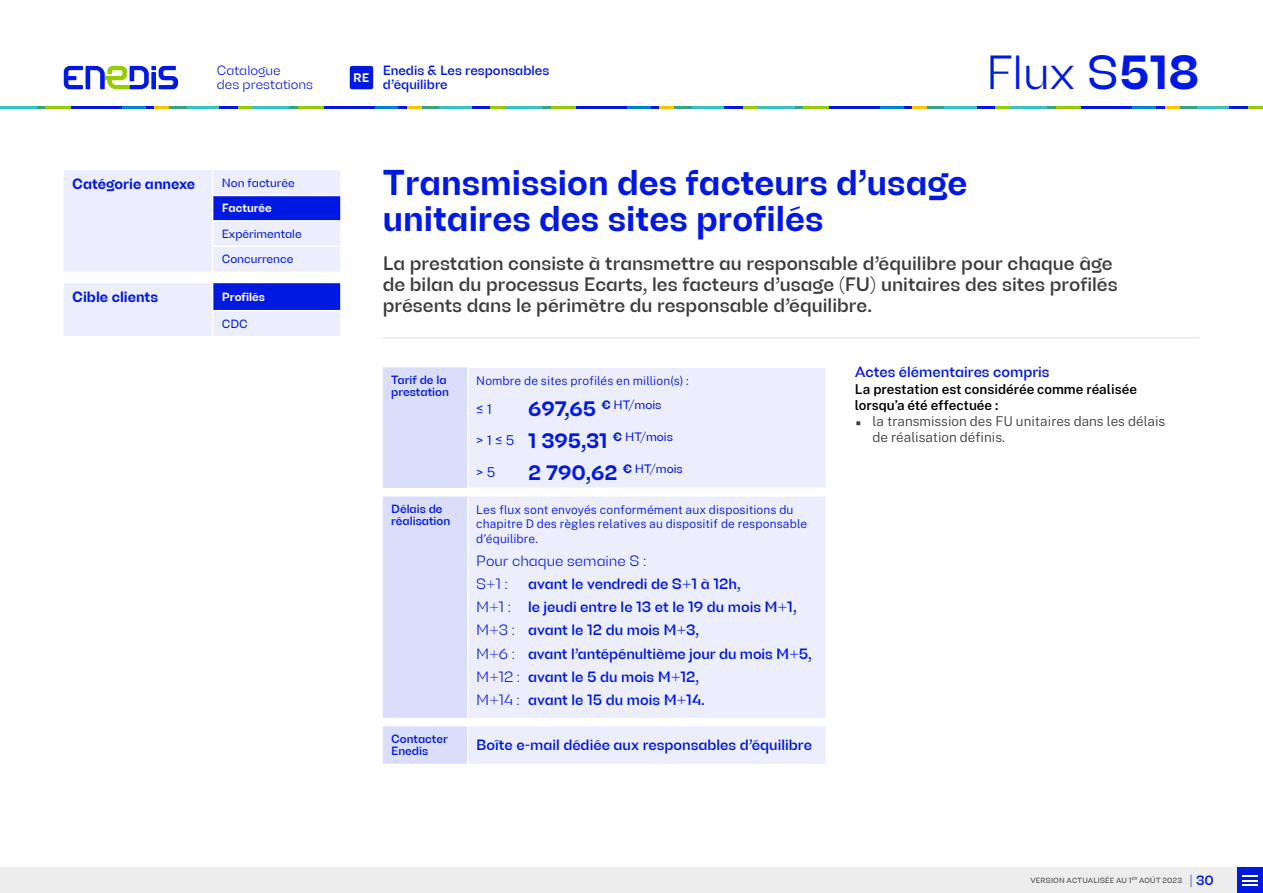
<style>
.page{position:relative;width:1263px;height:893px;background:#fff}
.page>*{position:absolute;margin:0;border:0;box-sizing:border-box;transform-origin:0 0}
.PRÉAMBULE{font:300 48px "Enedis";color:#0019e2}
.PRÉAMBULE-2{font:700 36px "Enedis";color:#0019e2}
.description-b{font:700 21px "Enedis";color:#0019e2}
.a_Description{font:500 19.5px/21px "Enedis";color:#3c3c3b}
.t1{font:700 19.5px "Enedis";color:#fff;scale:3 1}
.description-b-2{font:500 15px "Enedis";color:#0019e2}
.description-b-3{font:300 15px "Enedis";color:#0019e2}
.description-b-4{font:700 15px "Enedis";color:#0019e2}
.t2{font:300 13.5px/16.2px "Public Sans";color:#3c3c3b}
.description-b-5{font:600 13.5px "Public Sans";color:#000}
.t3{font:500 13.5px/14.1px "Enedis";color:#0019e2}
.t4{font:300 13.5px/14.1px "Enedis";color:#0019e2}
.description-b-6{font:300 13.5px "Public Sans";color:#0019e2}
.t5{font:700 12.6px "Enedis";color:#fff}
.description-b-7{font:12.3px "Enedis";color:#0019e2}
.Actes_entrée{font:300 12px/14.4px "Public Sans";letter-spacing:.005em;color:#0019e2}
.description-b-8{font:500 12px/12px "Enedis";color:#0019e2}
.t6{font:12px "Enedis";color:#0019e2}
.t7{font:700 12px "Enedis";color:#fff}
.t8{font:7.5px "Enedis";letter-spacing:.025em;color:#3c3c3b}
.s1{font-weight:400}
.s2{font-weight:700}
.s3{font-weight:700;font-size:21px}
.s4{font-weight:100}
</style>
<div class="page">
<svg style="left:64px;top:66px;width:114px;height:23px"></svg>
<svg style="left:37px;top:106px;width:8px;height:3px"></svg>
<hr style="left:45px;top:106px;width:26px;height:3px;background:#94ce00">
<hr style="left:169px;top:106px;width:18px;height:3px;background:#36a57b">
<svg style="left:146px;top:106px;width:8px;height:3px"></svg>
<hr style="left:154px;top:106px;width:15px;height:3px;background:#ffc400">
<hr style="left:122px;top:106px;width:24px;height:3px;background:#0081d6">
<hr style="left:187px;top:106px;width:32px;height:3px;background:#3bc3c4">
<hr style="left:219px;top:106px;width:19px;height:3px;background:#0019e2">
<hr style="left:238px;top:106px;width:15px;height:3px;background:#94ce00">
<hr style="left:71px;top:106px;width:51px;height:3px;background:#0019e2">
<hr style="left:0;top:106px;width:37px;height:3px;background:#3bc3c4">
<svg style="left:289px;top:106px;width:9px;height:3px"></svg>
<hr style="left:298px;top:106px;width:26px;height:3px;background:#94ce00">
<hr style="left:422px;top:106px;width:17px;height:3px;background:#36a57b">
<svg style="left:398px;top:106px;width:9px;height:3px"></svg>
<hr style="left:407px;top:106px;width:15px;height:3px;background:#ffc400">
<hr style="left:374px;top:106px;width:24px;height:3px;background:#0081d6">
<hr style="left:439px;top:106px;width:33px;height:3px;background:#3bc3c4">
<hr style="left:472px;top:106px;width:18px;height:3px;background:#0019e2">
<hr style="left:490px;top:106px;width:15px;height:3px;background:#94ce00">
<hr style="left:324px;top:106px;width:50px;height:3px;background:#0019e2">
<hr style="left:253px;top:106px;width:36px;height:3px;background:#3bc3c4">
<svg style="left:542px;top:106px;width:9px;height:3px"></svg>
<hr style="left:551px;top:106px;width:25px;height:3px;background:#94ce00">
<hr style="left:674px;top:106px;width:18px;height:3px;background:#36a57b">
<svg style="left:651px;top:106px;width:8px;height:3px"></svg>
<hr style="left:659px;top:106px;width:15px;height:3px;background:#ffc400">
<hr style="left:627px;top:106px;width:24px;height:3px;background:#0081d6">
<hr style="left:692px;top:106px;width:32px;height:3px;background:#3bc3c4">
<hr style="left:724px;top:106px;width:19px;height:3px;background:#0019e2">
<hr style="left:743px;top:106px;width:15px;height:3px;background:#94ce00">
<hr style="left:576px;top:106px;width:51px;height:3px;background:#0019e2">
<hr style="left:505px;top:106px;width:37px;height:3px;background:#3bc3c4">
<svg style="left:794px;top:106px;width:9px;height:3px"></svg>
<hr style="left:803px;top:106px;width:26px;height:3px;background:#94ce00">
<hr style="left:927px;top:106px;width:18px;height:3px;background:#36a57b">
<svg style="left:903px;top:106px;width:9px;height:3px"></svg>
<hr style="left:912px;top:106px;width:15px;height:3px;background:#ffc400">
<hr style="left:880px;top:106px;width:23px;height:3px;background:#0081d6">
<hr style="left:945px;top:106px;width:32px;height:3px;background:#3bc3c4">
<hr style="left:977px;top:106px;width:18px;height:3px;background:#0019e2">
<hr style="left:995px;top:106px;width:15px;height:3px;background:#94ce00">
<hr style="left:829px;top:106px;width:51px;height:3px;background:#0019e2">
<hr style="left:758px;top:106px;width:36px;height:3px;background:#3bc3c4">
<svg style="left:1047px;top:106px;width:9px;height:3px"></svg>
<hr style="left:1056px;top:106px;width:25px;height:3px;background:#94ce00">
<hr style="left:1179px;top:106px;width:18px;height:3px;background:#36a57b">
<svg style="left:1156px;top:106px;width:9px;height:3px"></svg>
<hr style="left:1165px;top:106px;width:14px;height:3px;background:#ffc400">
<hr style="left:1132px;top:106px;width:24px;height:3px;background:#0081d6">
<hr style="left:1197px;top:106px;width:32px;height:3px;background:#3bc3c4">
<hr style="left:1229px;top:106px;width:19px;height:3px;background:#0019e2">
<hr style="left:1248px;top:106px;width:15px;height:3px;background:#94ce00">
<hr style="left:1081px;top:106px;width:51px;height:3px;background:#0019e2">
<hr style="left:1010px;top:106px;width:37px;height:3px;background:#3bc3c4">
<div style="left:0;top:867px;width:1263px;height:26px;background:#ededed"></div>
<div style="left:1237px;top:867px;width:26px;height:26px;background:#0019e2"></div>
<div style="left:350px;top:66px;width:23px;height:23px;background:#0019e2;border-radius:2px"></div>
<hr style="left:383px;top:337px;width:442px;height:1px;background:#dbdefb">
<hr style="left:825px;top:337px;width:374px;height:1px;background:#dbdefb">
<div style="left:468px;top:368px;width:358px;height:396px;background:#ecedfd"></div>
<hr style="left:468px;top:488px;width:60px;height:1px;background:#fff">
<hr style="left:528px;top:488px;width:298px;height:1px;background:#fff">
<div style="left:383px;top:367px;width:84px;height:397px;background:#dbdefb"></div>
<div style="left:64px;top:170px;width:148px;height:166px;background:#ecedfd"></div>
<svg style="left:212px;top:170px;width:128px;height:166px;background:#a7aff5"></svg>
<p class="t4" style="left:217px;top:63px;width:98px">Catalogue<br>des prestations</p>
<p class="description-b-4" style="left:72px;top:175px;width:124px">Catégorie annexe</p>
<p class="t6" style="left:222px;top:176px;width:74px">Non facturée</p>
<p class="t7" style="left:222px;top:201px;width:52px">Facturée</p>
<p class="t6" style="left:222px;top:227px;width:81px">Expérimentale</p>
<p class="t6" style="left:222px;top:252px;width:73px">Concurrence</p>
<p class="description-b-4" style="left:72px;top:288px;width:87px">Cible clients</p>
<p class="t7" style="left:222px;top:290px;width:45px">Profilés</p>
<p class="t6" style="left:222px;top:316px;width:27px">CDC</p>
<p class="t5" style="left:353px;top:70px;width:18px">RE</p>
<p class="t3" style="left:383px;top:64px;width:168px">Enedis &amp; Les responsables d’équilibre</p>
<p class="PRÉAMBULE" style="left:986px;top:45px;width:215px">Flux <span class="s1">S</span><span class="s2">518</span></p>
<p class="PRÉAMBULE-2" style="left:383px;top:162px;width:586px">Transmission des facteurs d’usage</p>
<p class="PRÉAMBULE-2" style="left:383px;top:198px;width:442px">unitaires des sites profilés</p>
<p class="a_Description" style="left:383px;top:253px;width:736px">La prestation consiste à transmettre au responsable d’équilibre pour chaque âge de bilan du processus Ecarts, les facteurs d’usage (FU) unitaires des sites profilés présents dans le périmètre du responsable d’équilibre.</p>
<p class="description-b-8" style="left:391px;top:374px;width:57px">Tarif de la</p>
<p class="description-b-8" style="left:391px;top:386px;width:59px">prestation</p>
<p class="Actes_entrée" style="left:476px;top:372px;width:214px">Nombre de sites profilés en million(s) :</p>
<p class="description-b-6" style="left:476px;top:399px;width:17px">≤ 1</p>
<p class="description-b-7" style="left:528px;top:398px;width:135px"><span class="s3">697,65</span> <span class="s2">€</span> HT/mois</p>
<p class="description-b-6" style="left:476px;top:431px;width:40px">&gt; 1 ≤ 5</p>
<p class="description-b" style="left:528px;top:429px;width:147px">1 395,31 <sup>€</sup> <sup>HT/mois</sup></p>
<p class="description-b-6" style="left:476px;top:462px;width:20px">&gt; 5</p>
<p class="description-b" style="left:528px;top:460px;width:156px">2 790,62 <sup>€</sup> <sup>HT/mois</sup></p>
<p class="description-b-8" style="left:391px;top:503px;width:61px">Délais de réalisation</p>
<p class="Actes_entrée" style="left:476px;top:501px;width:332px">Les flux sont envoyés conformément aux dispositions du chapitre D des règles relatives au dispositif de responsable d’équilibre.</p>
<p class="description-b-3" style="left:476px;top:552px;width:172px">Pour chaque semaine S :</p>
<p class="description-b-3" style="left:476px;top:575px;width:33px">S+1 :</p>
<p class="description-b-2" style="left:528px;top:575px;width:214px">avant le vendredi de S+1 à 12h,</p>
<p class="description-b-3" style="left:476px;top:598px;width:36px">M+1 :</p>
<p class="description-b-2" style="left:528px;top:598px;width:270px">le jeudi entre le 13 et le 19 du mois M+1,</p>
<p class="description-b-3" style="left:476px;top:622px;width:40px">M+3 :</p>
<p class="description-b-2" style="left:528px;top:622px;width:173px">avant le 12 du mois M+3,</p>
<p class="description-b-3" style="left:476px;top:645px;width:40px">M+6 :</p>
<p class="description-b-2" style="left:528px;top:645px;width:285px">avant l’antépénultième jour du mois M+5,</p>
<p class="description-b-3" style="left:476px;top:668px;width:45px">M+12 :</p>
<p class="description-b-2" style="left:528px;top:668px;width:173px">avant le 5 du mois M+12,</p>
<p class="description-b-3" style="left:476px;top:691px;width:45px">M+14 :</p>
<p class="description-b-2" style="left:528px;top:691px;width:178px">avant le 15 du mois M+14.</p>
<p class="description-b-8" style="left:391px;top:733px;width:58px">Contacter</p>
<p class="description-b-8" style="left:391px;top:745px;width:38px">Enedis</p>
<p class="description-b-2" style="left:476px;top:736px;width:337px">Boîte e-mail dédiée aux responsables d’équilibre</p>
<p class="description-b-2" style="left:855px;top:364px;width:196px">Actes élémentaires compris</p>
<p class="description-b-5" style="left:855px;top:379px;width:284px">La prestation est considérée comme réalisée</p>
<p class="description-b-5" style="left:855px;top:395px;width:145px">lorsqu’a été effectuée :</p>
<p class="t2" style="left:873px;top:412px;width:294px;text-indent:-18px">◾◾ la transmission des FU unitaires dans les délais de réalisation définis.</p>
<p class="t3" style="left:1189px;top:873px;width:26px"><span class="s4">|</span> 30</p>
<p class="t8" style="left:1030px;top:876px;width:153px">VERSION ACTUALISÉE AU 1<sup>ER</sup> AOÛT 2023</p>
<h3 class="t1" style="left:1240px;top:869px;width:9px">---</h3>
</div>
